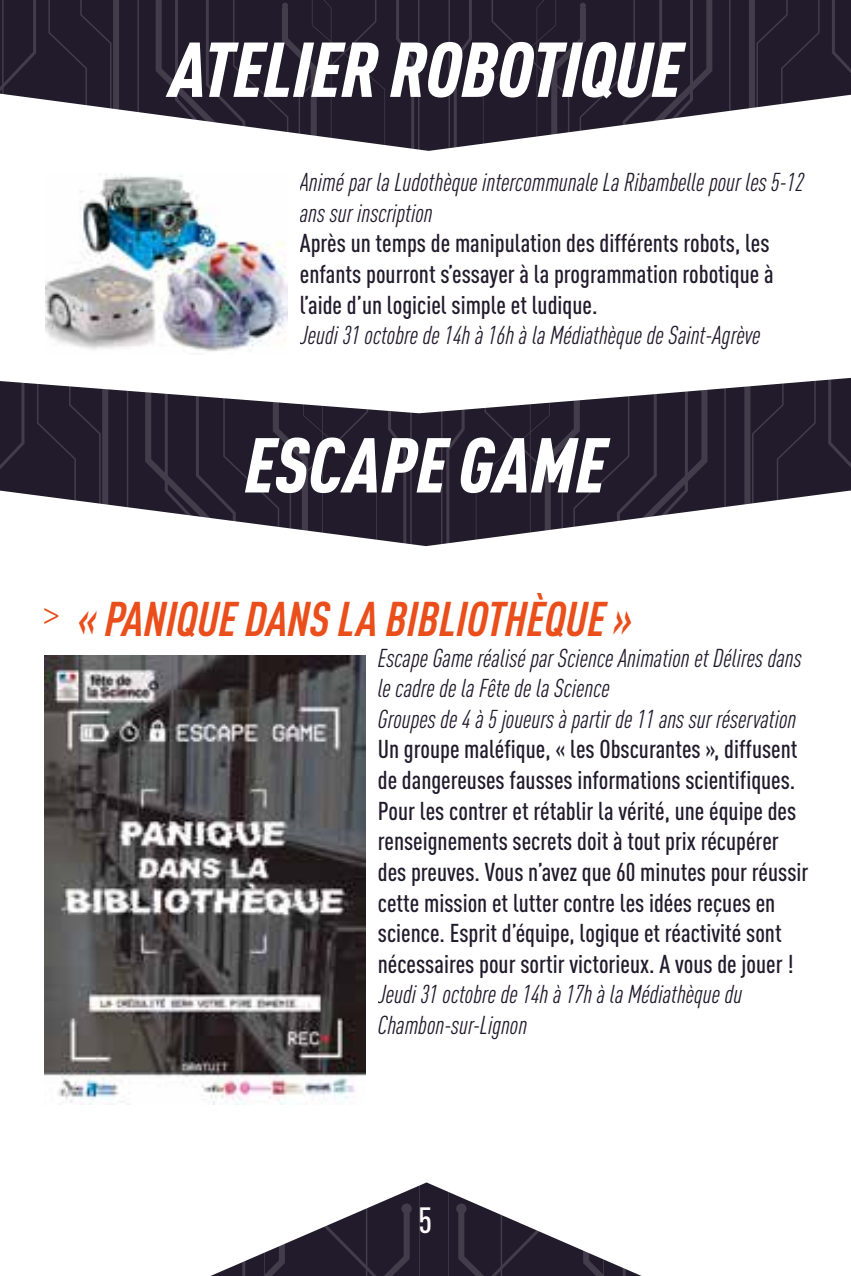
<style>
.page{position:relative;width:851px;height:1276px;background:#fff}
.page>*{position:absolute;margin:0;border:0;box-sizing:border-box;transform-origin:0 0}
.t1{font:italic 900 condensed 76.2px "DIN Pro";color:#fff}
.t2{font:italic 700 condensed 48px "DIN Pro";color:#e94e1b}
.t3{font:500 condensed 36px "DIN Pro";color:#fff}
.t4{font:500 condensed 25.5px/30.6px "DIN Pro";color:#211b2c}
.t5{font:italic condensed 25.5px/30.6px "DIN Pro";color:#211b2c}
</style>
<div class="page">
<svg style="left:0;top:0;width:418px;height:88px;background:#251e2f"></svg>
<div style="left:418px;top:0;width:30px;height:88px;background:#221b2c"></div>
<svg style="left:448px;top:0;width:402px;height:88px;background:#251e2f"></svg>
<svg style="left:0;top:88px;width:850px;height:63px"></svg>
<svg style="left:81px;top:1104px;width:561px;height:172px"></svg>
<svg style="left:0;top:378px;width:850px;height:169px"></svg>
<img style="left:45px;top:174px;width:242px;height:178px">
<img style="left:44px;top:655px;width:321px;height:449px">
<h1 class="t1" style="left:169px;top:11px;width:514px">ATELIER ROBOTIQUE</h1>
<p class="t5" style="left:300px;top:165px;width:505px">Animé par la Ludothèque intercommunale La Ribambelle pour les 5-12 ans sur inscription</p>
<p class="t4" style="left:300px;top:226px;width:475px">Après un temps de manipulation des différents robots, les enfants pourront s’essayer à la programmation robotique à l’aide d’un logiciel simple et ludique.</p>
<p class="t5" style="left:300px;top:318px;width:462px">Jeudi 31 octobre de 14h à 16h à la Médiathèque de Saint-Agrève</p>
<h1 class="t1" style="left:245px;top:406px;width:362px">ESCAPE GAME</h1>
<h2 class="t2" style="left:43px;top:583px;width:591px"><sup>&gt;</sup> « PANIQUE DANS LA BIBLIOTHÈQUE »</h2>
<p class="t5" style="left:378px;top:640px;width:425px">Escape Game réalisé par Science Animation et Délires dans le cadre de la Fête de la Science<br>Groupes de 4 à 5 joueurs à partir de 11 ans sur réservation</p>
<p class="t4" style="left:378px;top:732px;width:432px">Un groupe maléfique, « les Obscurantes », diffusent de dangereuses fausses informations scientifiques.<br>Pour les contrer et rétablir la vérité, une équipe des renseignements secrets doit à tout prix récupérer des preuves. Vous n’avez que 60 minutes pour réussir cette mission et lutter contre les idées reçues en science. Esprit d’équipe, logique et réactivité sont nécessaires pour sortir victorieux. A vous de jouer !</p>
<p class="t5" style="left:378px;top:977px;width:366px">Jeudi 31 octobre de 14h à 17h à la Médiathèque du<br>Chambon-sur-Lignon</p>
<h3 class="t3" style="left:418px;top:1193px;width:15px">5</h3>
</div>
